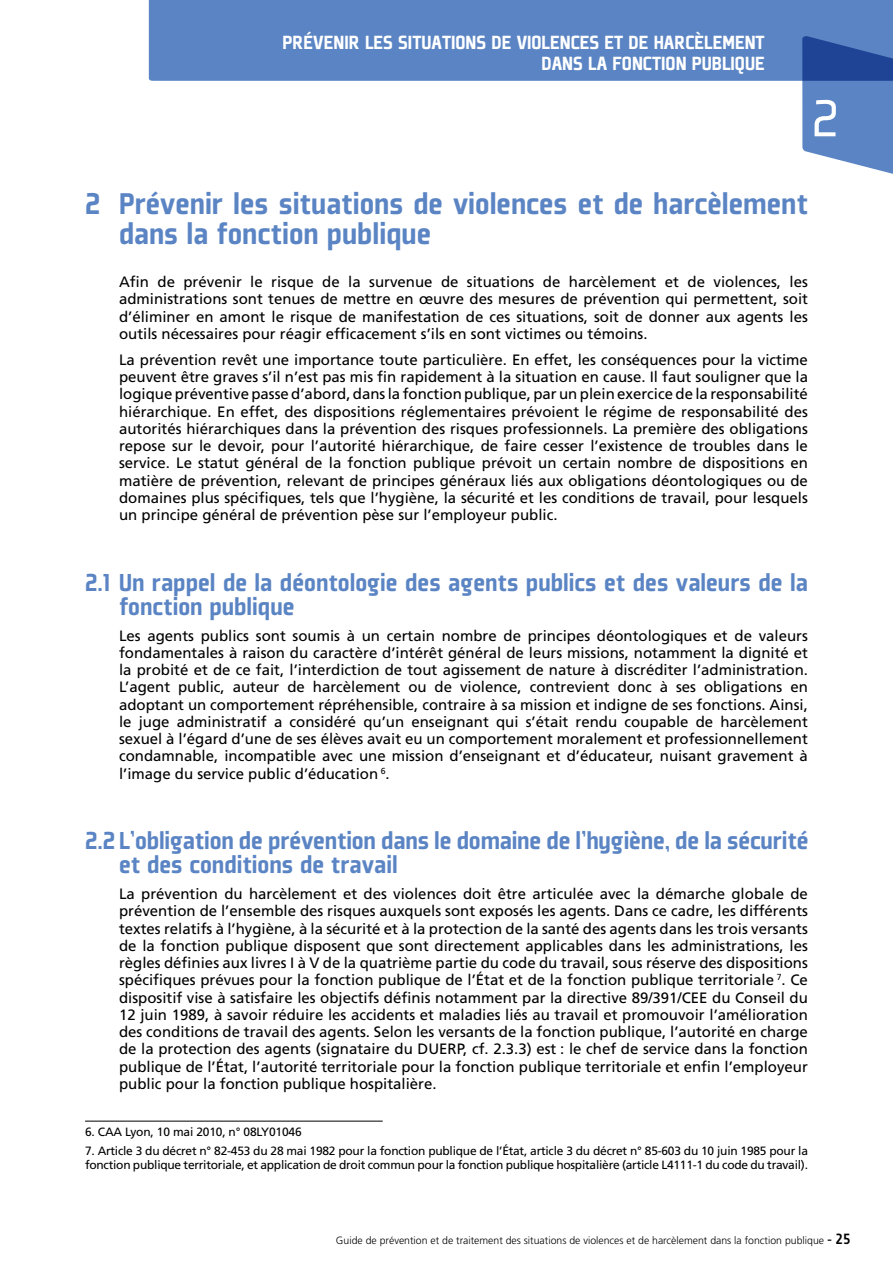
<style>
.page{position:relative;width:893px;height:1263px;background:#fff}
.page>*{position:absolute;margin:0;border:0;box-sizing:border-box;transform-origin:0 0}
.t1{font:57px "Plexes";color:#fff}
.t2{font:900 33px/30px "Plexes";color:#5a84c3}
.t3{font:900 27px/24px "Plexes";color:#5a84c3}
.t4{font:900 21px/21px "Plexes";color:#fff;text-align:right}
.t5{font:15px/17.2px "Frutiger";color:#000;text-align:justify}
.t6{font:12px/14.4px "Frutiger";letter-spacing:-.02em;color:#000}
.t7{font:300 10.5px "Frutiger";color:#000}
.s1{font-family:"Section Bold Caps";font-weight:400;font-size:15px}
</style>
<div class="page">
<div style="left:149px;top:0;width:744px;height:81px;background:#5a84c3"></div>
<svg style="left:802px;top:36px;width:91px;height:138px;background:#5a7fbd"></svg>
<hr style="left:85px;top:1121px;width:298px;height:1px;background:#000">
<h3 class="t4" style="left:283px;top:31px;width:484px">Prévenir les situations de violences et de harcèlement dans la fonction publique</h3>
<h1 class="t1" style="left:811px;top:88px;width:30px">2</h1>
<h2 class="t2" style="left:119px;top:189px;width:690px;text-indent:-34px">2 Prévenir les situations de violences et de harcèlement dans la fonction publique</h2>
<p class="t5" style="left:119px;top:273px;width:690px">Afin de prévenir le risque de la survenue de situations de harcèlement et de violences, les administrations sont tenues de mettre en œuvre des mesures de prévention qui permettent, soit d’éliminer en amont le risque de manifestation de ces situations, soit de donner aux agents les outils nécessaires pour réagir efficacement s’ils en sont victimes ou témoins.</p>
<p class="t5" style="left:119px;top:351px;width:690px">La prévention revêt une importance toute particulière. En effet, les conséquences pour la victime peuvent être graves s’il n’est pas mis fin rapidement à la situation en cause. I l faut souligner que la logique préventive passe d’abord, dans la fonction publique, par un plein exercice de la responsabilité hiérarchique. En effet, des dispositions réglementaires prévoient le régime de responsabilité des autorités hiérarchiques dans la prévention des risques professionnels. La première des obligations repose sur le devoir, pour l’autorité hiérarchique, de faire cesser l’existence de troubles dans le service. Le statut général de la fonction publique prévoit un certain nombre de dispositions en matière de prévention, relevant de principes généraux liés aux obligations déontologiques ou de domaines plus spécifiques, tels que l’hygiène, la sécurité et les conditions de travail, pour lesquels un principe général de prévention pèse sur l’employeur public.</p>
<h3 class="t3" style="left:119px;top:570px;width:690px;text-indent:-34px">2.1 Un rappel de la déontologie des agents publics et des valeurs de la fonction publique</h3>
<p class="t5" style="left:119px;top:627px;width:690px">Les agents publics sont soumis à un certain nombre de principes déontologiques et de valeurs fondamentales à raison du caractère d’intérêt général de leurs missions, notamment la dignité et la probité et de ce fait, l’interdiction de tout agissement de nature à discréditer l’administration.<br>L’agent public, auteur de harcèlement ou de violence, contrevient donc à ses obligations en adoptant un comportement répréhensible, contraire à sa mission et indigne de ses fonctions. Ainsi, le juge administratif a considéré qu’un enseignant qui s’était rendu coupable de harcèlement sexuel à l’égard d’une de ses élèves avait eu un comportement moralement et professionnellement condamnable, incompatible avec une mission d’enseignant et d’éducateur, nuisant gravement à l’image du service public d’éducation <sup>6</sup>.</p>
<h3 class="t3" style="left:119px;top:829px;width:691px;text-indent:-34px">2.2 L’obligation de prévention dans le domaine de l’hygiène, de la sécurité et des conditions de travail</h3>
<p class="t5" style="left:119px;top:885px;width:690px">La prévention du harcèlement et des violences doit être articulée avec la démarche globale de prévention de l’ensemble des risques auxquels sont exposés les agents. Dans ce cadre, les différents textes relatifs à l’hygiène, à la sécurité et à la protection de la santé des agents dans les trois versants de la fonction publique disposent que sont directement applicables dans les administrations, les règles définies aux livres I à V de la quatrième partie du code du travail, sous réserve des dispositions spécifiques prévues pour la fonction publique de l’État et de la fonction publique territoriale <sup>7</sup>. Ce dispositif vise à satisfaire les objectifs définis notamment par la directive 89/391/CEE du Conseil du 12 juin 1989, à savoir réduire les accidents et maladies liés au travail et promouvoir l’amélioration des conditions de travail des agents. Selon les versants de la fonction publique, l’autorité en charge de la protection des agents (signataire du DUERP, cf. 2.3.3) est : le chef de service dans la fonction publique de l’État, l’autorité territoriale pour la fonction publique territoriale et enfin l’employeur public pour la fonction publique hospitalière.</p>
<p class="t6" style="left:85px;top:1125px;width:218px">6. CAA Lyon, 10 mai 2010, n° 08LY01046</p>
<p class="t6" style="left:85px;top:1143px;width:724px">7. Article 3 du décret n° 82-453 du 28 mai 1982 pour la fonction publique de l’État, article 3 du décret n° 85-603 du 10 juin 1985 pour la fonction publique territoriale, et application de droit commun pour la fonction publique hospitalière (article L4111-1 du code du travail).</p>
<p class="t7" style="left:336px;top:1235px;width:516px">Guide de prévention et de traitement des situations de violences et de harcèlement dans la fonction publique <span class="s1">- 25</span></p>
</div>
